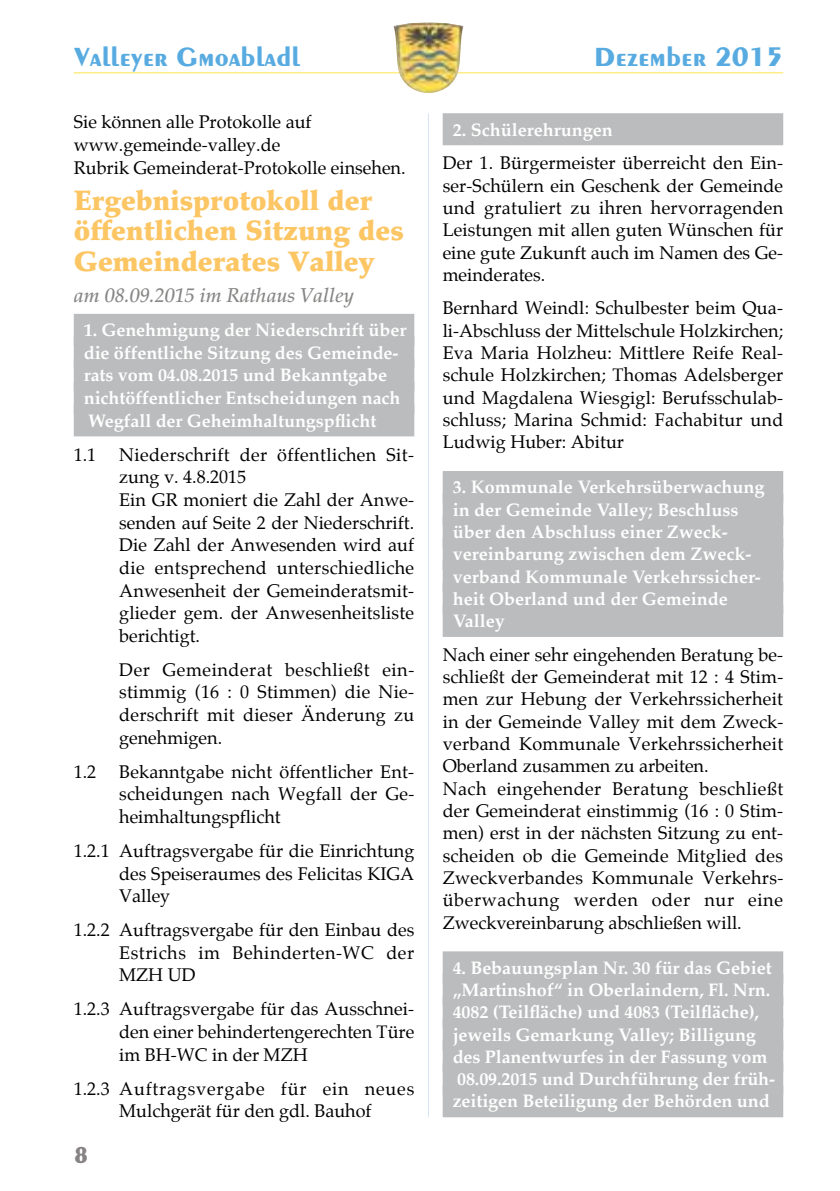
<style>
.page{position:relative;width:840px;height:1191px;background:#fff}
.page>*{position:absolute;margin:0;border:0;box-sizing:border-box;transform-origin:0 0}
.t1{font:900 28px/30.6px "Palatino";color:#fcc665}
.t2{font:700 28px "Peignot";color:#58abe0}
.t3{font:700 24px "Peignot";color:#878384}
.t4{font:italic 500 20px "Palatino";color:#878786}
.t5{font:18px/22.4px "Palatino";letter-spacing:.005em;color:#000;text-align:justify}
.t6{font:700 18px/22.4px "Palatino";letter-spacing:-.005em;color:#fff}
.t7{font:18px/22.6px "Palatino";letter-spacing:.045em;color:#000;text-align:center}
.s1{color:#fff}
</style>
<div class="page">
<hr style="left:74px;top:72px;width:708px;height:2px;background:#fdee86">
<hr style="left:428px;top:113px;width:1px;height:1004px;background:#d5e5f7">
<img style="left:393px;top:25px;width:68px;height:49px">
<img style="left:395px;top:22px;width:64px;height:71px">
<div style="left:74px;top:314px;width:340px;height:32px;background:#bbbcbd"></div>
<div style="left:74px;top:336px;width:340px;height:32px;background:#bbbcbd"></div>
<div style="left:74px;top:359px;width:340px;height:32px;background:#bbbcbd"></div>
<div style="left:74px;top:382px;width:340px;height:32px;background:#bbbcbd"></div>
<div style="left:74px;top:404px;width:340px;height:32px;background:#bbbcbd"></div>
<div style="left:442px;top:113px;width:340px;height:32px;background:#bbbcbd"></div>
<div style="left:442px;top:471px;width:340px;height:32px;background:#bbbcbd"></div>
<div style="left:442px;top:493px;width:340px;height:32px;background:#bbbcbd"></div>
<div style="left:442px;top:515px;width:340px;height:32px;background:#bbbcbd"></div>
<div style="left:442px;top:538px;width:340px;height:32px;background:#bbbcbd"></div>
<div style="left:442px;top:560px;width:340px;height:32px;background:#bbbcbd"></div>
<div style="left:442px;top:582px;width:340px;height:32px;background:#bbbcbd"></div>
<div style="left:442px;top:605px;width:340px;height:32px;background:#bbbcbd"></div>
<div style="left:442px;top:951px;width:340px;height:32px;background:#bbbcbd"></div>
<div style="left:442px;top:973px;width:340px;height:32px;background:#bbbcbd"></div>
<div style="left:442px;top:996px;width:340px;height:32px;background:#bbbcbd"></div>
<div style="left:442px;top:1018px;width:340px;height:32px;background:#bbbcbd"></div>
<div style="left:442px;top:1040px;width:340px;height:32px;background:#bbbcbd"></div>
<div style="left:442px;top:1063px;width:340px;height:32px;background:#bbbcbd"></div>
<div style="left:442px;top:1085px;width:340px;height:32px;background:#bbbcbd"></div>
<h1 class="t2" style="left:74px;top:41px;width:228px">Valleyer Gmoabladl</h1>
<h1 class="t2" style="left:593px;top:41px;width:190px">Dezember 2015</h1>
<p class="t5" style="left:74px;top:111px;width:333px;text-align:left">Sie können alle Protokolle auf www.gemeinde-valley.de<br>Rubrik Gemeinderat-Protokolle einsehen.</p>
<h1 class="t1" style="left:74px;top:185px;width:331px">Ergebnisprotokoll der öffentlichen Sitzung des<br>Gemeinderates Valley</h1>
<p class="t4" style="left:74px;top:284px;width:281px">am 08.09.2015 im Rathaus Valley</p>
<p class="t6" style="left:84px;top:318px;width:324px">1. Genehmigung der Niederschrift über die öffentliche Sitzung des Gemeinde&shy;rats vom 04.08.2015 und Bekanntgabe nichtöffentlicher Entscheidungen nach Wegfall der Geheimhaltungspflicht</p>
<p class="t5" style="left:74px;top:443px;width:24px">1.1</p>
<p class="t5" style="left:119px;top:443px;width:296px;text-align:left">Niederschrift der öffentlichen Sit&shy;zung v. 4.8.2015<br>Ein GR moniert die Zahl der Anwe&shy;senden auf Seite 2 der Niederschrift.<br>Die Zahl der Anwesenden wird auf die entsprechend unterschiedliche<br>Anwesenheit der Gemeinderatsmit&shy;glieder gem. der Anwesenheitsliste berichtigt.</p>
<p class="t5" style="left:119px;top:658px;width:296px">Der Gemeinderat beschließt ein&shy;stimmig (16 : 0 Stimmen) die Nie&shy;derschrift mit dieser Änderung zu genehmigen.<span class="s1">.</span></p>
<p class="t5" style="left:74px;top:760px;width:24px">1.2</p>
<p class="t5" style="left:119px;top:760px;width:296px">Bekanntgabe nicht öffentlicher Ent&shy;scheidungen nach Wegfall der Ge&shy;heimhaltungspflicht</p>
<p class="t5" style="left:119px;top:839px;width:296px;text-indent:-45px">1.2.1 Auftragsvergabe für die Einrichtung des Speiseraumes des Felicitas KIGA Valley</p>
<p class="t5" style="left:119px;top:918px;width:296px;text-indent:-45px">1.2.2 Auftragsvergabe für den Einbau des Estrichs im Behinderten-WC der MZH UD</p>
<p class="t5" style="left:119px;top:998px;width:296px;text-indent:-45px">1.2.3 Auftragsvergabe für das Ausschnei&shy;den einer behindertengerechten Türe im BH-WC in der MZH</p>
<p class="t7" style="left:74px;top:1077px;width:342px">1.2.3 Auftragsvergabe für ein neues<br>Mulchgerät für den gdl. Bauhof</p>
<h2 class="t3" style="left:74px;top:1141px;width:16px">8</h2>
<p class="t6" style="left:452px;top:118px;width:161px">2. Schülerehrungen</p>
<p class="t5" style="left:442px;top:152px;width:342px">Der 1. Bürgermeister überreicht den Ein&shy;ser-Schülern ein Geschenk der Gemeinde und gratuliert zu ihren hervorragenden Leistungen mit allen guten Wünschen für eine gute Zukunft auch im Namen des Ge&shy;meinderates.</p>
<p class="t5" style="left:442px;top:297px;width:342px">Bernhard Weindl: Schulbester beim Qua&shy;li-Abschluss der Mittelschule Holzkirchen; Eva Maria Holzheu: Mittlere Reife Real&shy;schule Holzkirchen; Thomas Adelsberger und Magdalena Wiesgigl: Berufsschulab&shy;schluss; Marina Schmid: Fachabitur und Ludwig Huber: Abitur</p>
<p class="t6" style="left:452px;top:475px;width:313px">3. Kommunale Verkehrsüberwachung in der Gemeinde Valley; Beschluss über den Abschluss einer Zweck&shy;vereinbarung zwischen dem Zweck&shy;verband Kommunale Verkehrssicher&shy;heit Oberland und der Gemeinde<br>Valley</p>
<p class="t5" style="left:442px;top:643px;width:342px;text-align:left">Nach einer sehr eingehenden Beratung be&shy;schließt der Gemeinderat mit 12 : 4 Stim&shy;men zur Hebung der Verkehrssicherheit in der Gemeinde Valley mit dem Zweck&shy;verband Kommunale Verkehrssicherheit Oberland zusammen zu arbeiten.<br>Nach eingehender Beratung beschließt der Gemeinderat einstimmig (16 : 0 Stim&shy;men) erst in der nächsten Sitzung zu ent&shy;scheiden ob die Gemeinde Mitglied des Zweckverbandes Kommunale Verkehrs&shy;überwachung werden oder nur eine Zweckvereinbarung abschließen will.</p>
<p class="t6" style="left:452px;top:955px;width:324px">4. Bebauungsplan Nr. 30 für das Gebiet „Martinshof“ in Oberlaindern, Fl. Nrn.<br>4082 (Teilfläche) und 4083 (Teilfläche), jeweils Gemarkung Valley; Billigung des Planentwurfes in der Fassung vom 08.09.2015 und Durchführung der früh&shy;zeitigen Beteiligung der Behörden und</p>
</div>
